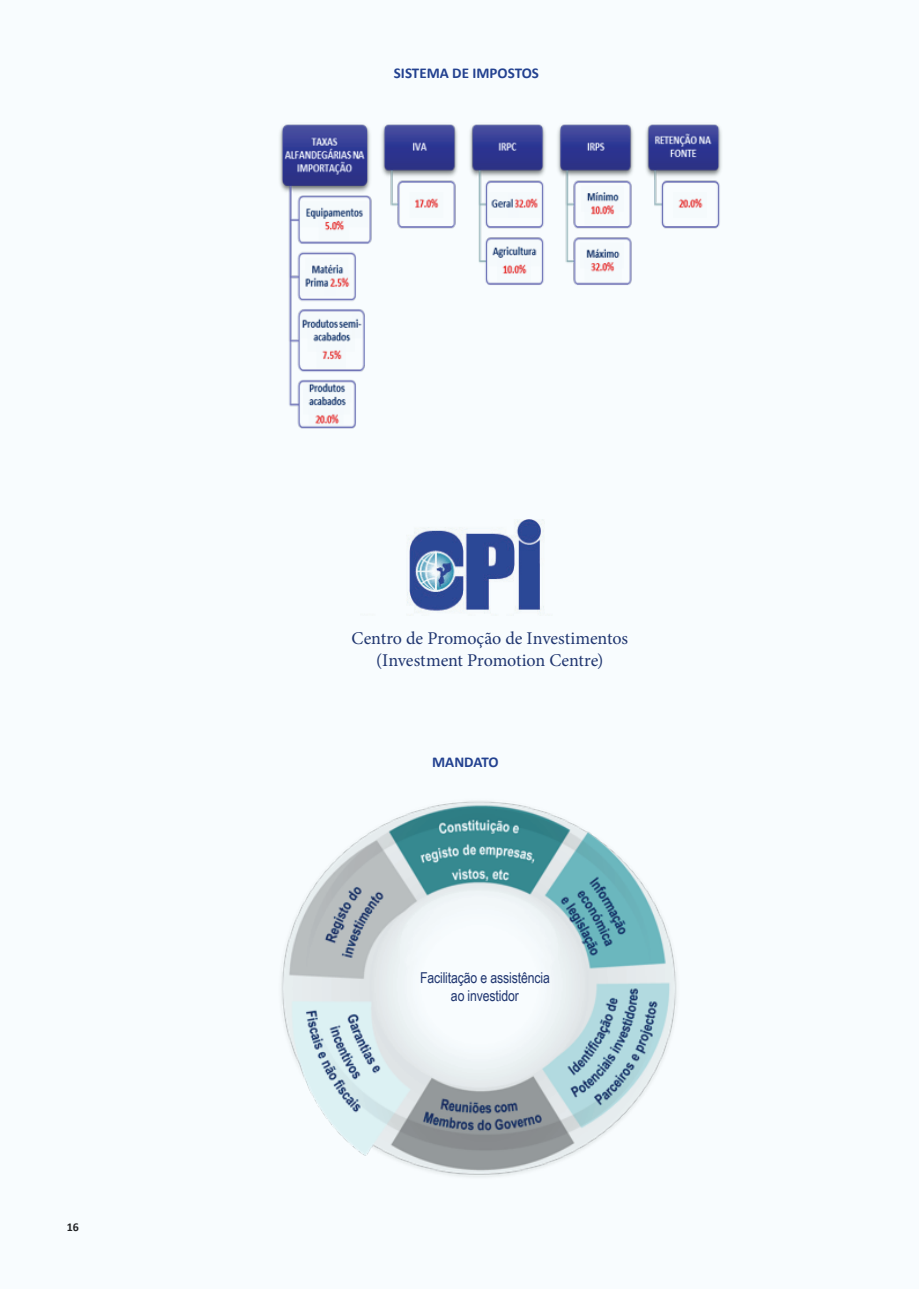
<style>
.page{position:relative;width:919px;height:1289px;background:#fff}
.page>*{position:absolute;margin:0;border:0;box-sizing:border-box;transform-origin:0 0}
.t1{font:18px/21.6px "Minion Pro";letter-spacing:-.01em;color:#22336d;text-align:center}
.t2{font:15px/18px "Arial Narrow";letter-spacing:-.01em;color:#22336d;text-align:center}
.t3{font:700 15px "Calibri";color:#253f8e}
.t4{font:700 12px "Calibri";color:#231f20}
</style>
<div class="page">
<svg style="left:278px;top:124px;width:445px;height:1055px"></svg>
<p class="t4" style="left:67px;top:1219px;width:14px">16</p>
<p class="t3" style="left:394px;top:63px;width:146px">SISTEMA DE IMPOSTOS</p>
<p class="t1" style="left:351px;top:627px;width:278px">Centro de Promoção de Investimentos (Investment Promotion Centre)</p>
<p class="t3" style="left:432px;top:752px;width:68px">MANDATO</p>
<p class="t2" style="left:420px;top:967px;width:131px">Facilitação e assistência ao investidor</p>
</div>
